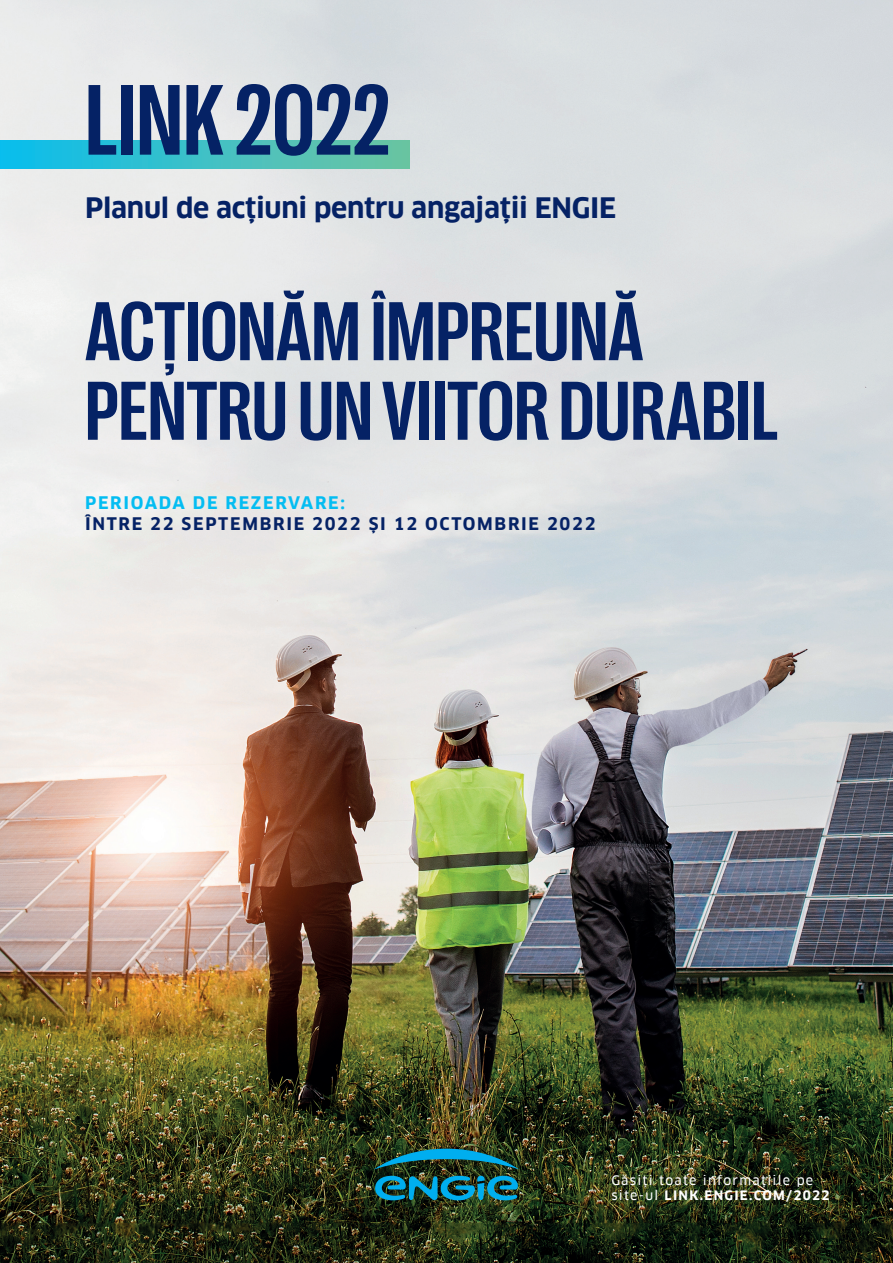
<style>
.page{position:relative;width:893px;height:1263px;background:#fff}
.page>*{position:absolute;margin:0;border:0;box-sizing:border-box;transform-origin:0 0}
.t1{font:700 condensed 101.85px "Right Grotesk";color:#052265}
.t2{font:700 condensed 84.9px/79.5px "Right Grotesk";color:#052265}
.t3{font:700 27.6px "Clan Offc Pro";letter-spacing:-.01em;color:#052265}
.t4{font:700 16.95px/21.1px "Clan Offc Pro";letter-spacing:.1em;color:#052265}
.t5{font:12.75px/15.3px "Clan Offc Pro News";letter-spacing:.1em;color:#fff}
.s1{color:#04bdf2}
.s2{font-family:"Clan Offc Pro";font-weight:700}
</style>
<div class="page">
<img style="left:0;top:0;width:893px;height:1263px">
<div style="left:0;top:141px;width:410px;height:28px;background:linear-gradient(to right,#0abded,#70c4a0)"></div>
<svg style="left:374px;top:1149px;width:145px;height:20px;background:#1a5f64"></svg>
<img style="left:375px;top:1176px;width:143px;height:24px">
<p class="t1" style="left:85px;top:67px;width:307px">LINK 2022</p>
<p class="t3" style="left:85px;top:192px;width:533px">Planul de acțiuni pentru angajații ENGIE</p>
<p class="t2" style="left:85px;top:292px;width:695px">ACȚIONĂM ÎMPREUNĂ<br>PENTRU UN VIITOR DURABIL</p>
<p class="t4" style="left:85px;top:492px;width:512px"><span class="s1">PERIOADA DE REZERVARE:<br></span>ÎNTRE 22 SEPTEMBRIE 2022 ȘI 12 OCTOMBRIE 2022</p>
<p class="t5" style="left:611px;top:1172px;width:220px">Găsiți toate informațiile pe site-ul <span class="s2">LINK.ENGIE.COM/2022</span></p>
</div>
